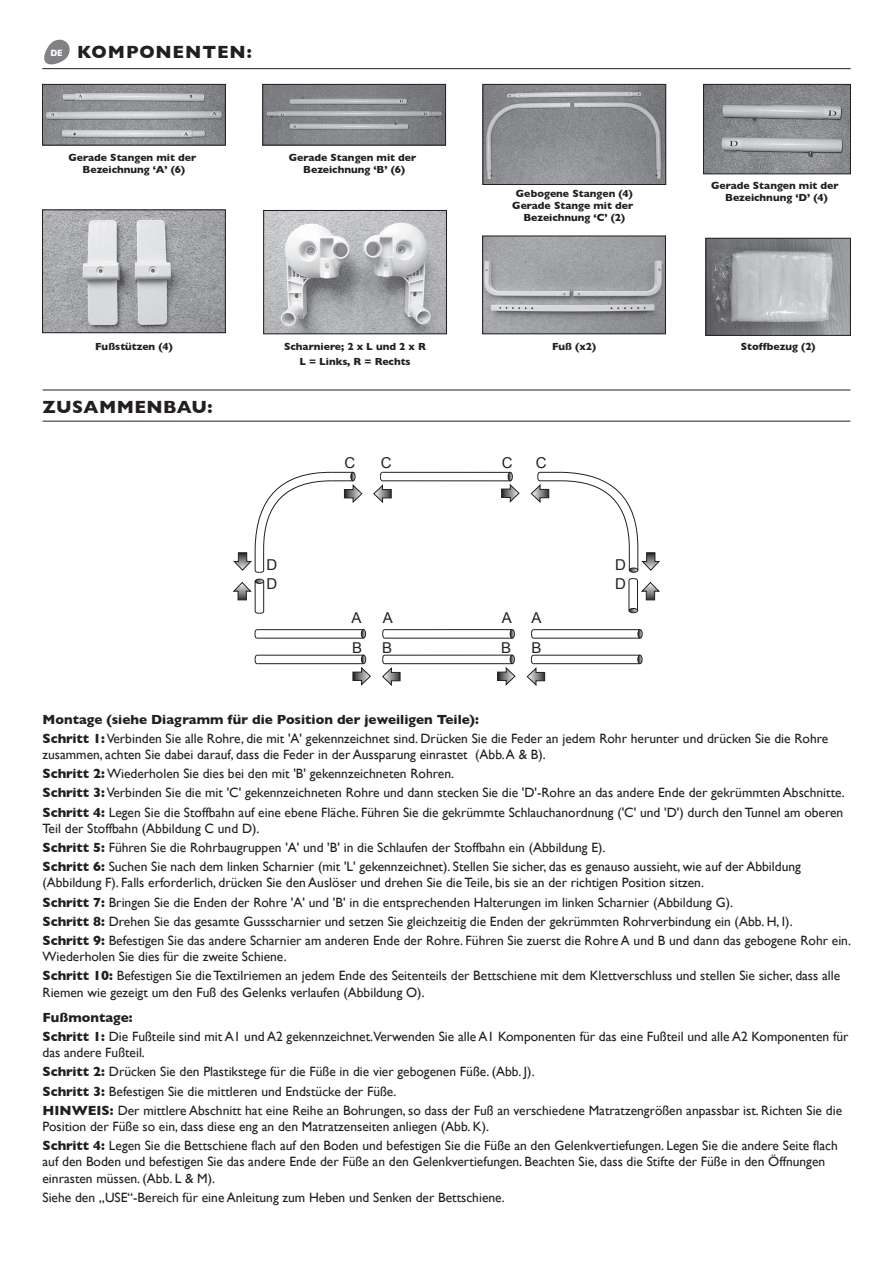
<style>
.page{position:relative;width:893px;height:1263px;background:#fff}
.page>*{position:absolute;margin:0;border:0;box-sizing:border-box;transform-origin:0 0}
.t1{font:700 18px "Gill Sans";letter-spacing:.05em;color:#231f20}
.t2{font:700 18px "Gill Sans";letter-spacing:.025em;color:#231f20}
.t3{font:15px/29.7px "Arial";color:#231f20}
.t4{font:13.5px/19.2px "Gill Sans";color:#231f20}
.t5{font:700 10.5px/12px "Gill Sans";color:#231f20;text-align:center}
.s1{font-size:9.3px;color:#fff}
.s2{font-weight:700}
</style>
<div class="page">
<svg style="left:44px;top:39px;width:26px;height:26px"></svg>
<img style="left:265px;top:212px;width:180px;height:120px">
<div style="left:263px;top:210px;width:184px;height:124px;border:1px solid #231f20"></div>
<img style="left:44px;top:211px;width:180px;height:120px">
<div style="left:42px;top:209px;width:184px;height:124px;border:1px solid #231f20"></div>
<img style="left:708px;top:240px;width:141px;height:94px">
<div style="left:706px;top:238px;width:145px;height:98px;border:1px solid #231f20"></div>
<img style="left:705px;top:86px;width:144px;height:86px">
<div style="left:703px;top:84px;width:148px;height:90px;border:1px solid #231f20"></div>
<img style="left:264px;top:86px;width:180px;height:57px">
<div style="left:262px;top:84px;width:184px;height:61px;border:1px solid #231f20"></div>
<img style="left:484px;top:86px;width:180px;height:97px">
<div style="left:482px;top:84px;width:184px;height:101px;border:1px solid #231f20"></div>
<img style="left:44px;top:86px;width:180px;height:57px">
<div style="left:42px;top:84px;width:184px;height:61px;border:1px solid #231f20"></div>
<hr style="left:43px;top:68px;width:807px;height:1px;background:#231f20">
<img style="left:484px;top:237px;width:180px;height:95px">
<div style="left:482px;top:235px;width:184px;height:99px;border:1px solid #231f20"></div>
<hr style="left:257px;top:655px;width:107px;height:1px;background:#231f20">
<hr style="left:257px;top:663px;width:107px;height:1px;background:#231f20">
<svg style="left:254px;top:654px;width:4px;height:10px"></svg>
<hr style="left:385px;top:655px;width:127px;height:1px;background:#231f20">
<hr style="left:385px;top:663px;width:127px;height:1px;background:#231f20">
<div style="left:637px;top:655px;width:5px;height:9px;border:1px solid #231f20;border-radius:50%"></div>
<hr style="left:534px;top:655px;width:106px;height:1px;background:#231f20">
<hr style="left:534px;top:663px;width:106px;height:1px;background:#231f20">
<svg style="left:254px;top:610px;width:10px;height:4px"></svg>
<hr style="left:255px;top:581px;width:1px;height:30px;background:#231f20">
<hr style="left:263px;top:581px;width:1px;height:30px;background:#231f20">
<hr style="left:383px;top:472px;width:127px;height:1px;background:#231f20">
<hr style="left:383px;top:480px;width:127px;height:1px;background:#231f20">
<div style="left:629px;top:608px;width:9px;height:5px;border:1px solid #231f20;border-radius:50%"></div>
<hr style="left:637px;top:581px;width:1px;height:30px;background:#231f20">
<hr style="left:628px;top:581px;width:1px;height:30px;background:#231f20">
<div style="left:629px;top:568px;width:9px;height:5px;border:1px solid #231f20;border-radius:50%"></div>
<hr style="left:257px;top:629px;width:107px;height:1px;background:#231f20">
<hr style="left:257px;top:638px;width:107px;height:1px;background:#231f20">
<div style="left:361px;top:629px;width:5px;height:9px;border:1px solid #231f20;border-radius:50%"></div>
<svg style="left:254px;top:629px;width:4px;height:10px"></svg>
<svg style="left:382px;top:629px;width:4px;height:10px"></svg>
<div style="left:510px;top:629px;width:5px;height:9px;border:1px solid #231f20;border-radius:50%"></div>
<hr style="left:385px;top:629px;width:127px;height:1px;background:#231f20">
<hr style="left:385px;top:638px;width:127px;height:1px;background:#231f20">
<svg style="left:531px;top:629px;width:4px;height:10px"></svg>
<svg style="left:639px;top:631px;width:2px;height:6px"></svg>
<div style="left:637px;top:629px;width:6px;height:10px;border:1px solid #231f20;border-radius:50%"></div>
<hr style="left:534px;top:629px;width:106px;height:1px;background:#231f20">
<hr style="left:534px;top:638px;width:106px;height:1px;background:#231f20">
<svg style="left:373px;top:471px;width:19px;height:32px"></svg>
<svg style="left:233px;top:579px;width:31px;height:22px"></svg>
<svg style="left:233px;top:471px;width:130px;height:102px"></svg>
<svg style="left:628px;top:578px;width:32px;height:23px"></svg>
<svg style="left:530px;top:471px;width:130px;height:101px"></svg>
<svg style="left:501px;top:472px;width:19px;height:31px"></svg>
<svg style="left:382px;top:654px;width:19px;height:32px"></svg>
<svg style="left:352px;top:655px;width:19px;height:31px"></svg>
<svg style="left:526px;top:654px;width:19px;height:32px"></svg>
<svg style="left:497px;top:655px;width:19px;height:31px"></svg>
<hr style="left:43px;top:421px;width:807px;height:1px;background:#231f20">
<hr style="left:43px;top:389px;width:807px;height:1px;background:#231f20">
<p class="t1" style="left:50px;top:37px;width:203px"><span class="s1">DE</span> KOMPONENTEN:</p>
<p class="t5" style="left:69px;top:152px;width:129px">Gerade Stangen mit der<br>Bezeichnung ‘A’ (6)</p>
<p class="t5" style="left:289px;top:151px;width:129px">Gerade Stangen mit der<br>Bezeichnung ‘B’ (6)</p>
<p class="t5" style="left:512px;top:187px;width:122px">Gebogene Stangen (4)<br>Gerade Stange mit der<br>Bezeichnung ‘C’ (2)</p>
<p class="t5" style="left:711px;top:179px;width:129px">Gerade Stangen mit der<br>Bezeichnung ‘D’ (4)</p>
<p class="t5" style="left:95px;top:341px;width:79px">Fußstützen (4)</p>
<p class="t5" style="left:741px;top:341px;width:76px">Stoffbezug (2)</p>
<p class="t5" style="left:284px;top:339px;width:143px;line-height:14.4px">Scharniere; 2 x L und 2 x R<br>L = Links, R = Rechts</p>
<p class="t5" style="left:552px;top:341px;width:46px">Fuß (x2)</p>
<p class="t2" style="left:43px;top:392px;width:172px">ZUSAMMENBAU:</p>
<p class="t3" style="left:266px;top:550px;width:12px">D</p>
<p class="t3" style="left:266px;top:569px;width:12px">D</p>
<p class="t3" style="left:344px;top:448px;width:12px">C</p>
<p class="t3" style="left:381px;top:448px;width:12px">C</p>
<p class="t3" style="left:502px;top:448px;width:12px">C</p>
<p class="t3" style="left:536px;top:448px;width:12px">C</p>
<p class="t3" style="left:351px;top:603px;width:12px">A<br>B</p>
<p class="t3" style="left:383px;top:603px;width:12px">A</p>
<p class="t3" style="left:502px;top:603px;width:12px">A</p>
<p class="t3" style="left:532px;top:603px;width:12px">A</p>
<p class="t3" style="left:382px;top:633px;width:12px">B</p>
<p class="t3" style="left:501px;top:633px;width:12px">B</p>
<p class="t3" style="left:531px;top:633px;width:12px">B</p>
<p class="t3" style="left:615px;top:555px;width:12px;line-height:19.2px">D<br>D</p>
<p class="t4" style="left:43px;top:709px;width:787px"><span class="s2">Montage (siehe Diagramm für die Position der jeweiligen Teile):<br>Schritt 1:</span>Verbinden Sie alle Rohre, die mit 'A' gekennzeichnet sind. Drücken Sie die Feder an jedem Rohr herunter und drücken Sie die Rohre</p>
<p class="t4" style="left:43px;top:745px;width:804px">zusammen, achten Sie dabei darauf, dass die Feder in der Aussparung einrastet (Abb. A &amp; B).<br><span class="s2">Schritt 2:</span>Wiederholen Sie dies bei den mit 'B' gekennzeichneten Rohren.<br><span class="s2">Schritt 3:</span>Verbinden Sie die mit 'C' gekennzeichneten Rohre und dann stecken Sie die 'D'-Rohre an das andere Ende der gekrümmten Abschnitte.<br><span class="s2">Schritt 4:</span> Legen Sie die Stoffbahn auf eine ebene Fläche. Führen Sie die gekrümmte Schlauchanordnung ('C' und 'D') durch den Tunnel am oberen</p>
<p class="t4" style="left:43px;top:818px;width:760px">Teil der Stoffbahn (Abbildung C und D).<br><span class="s2">Schritt 5:</span> Führen Sie die Rohrbaugruppen 'A' und 'B' in die Schlaufen der Stoffbahn ein (Abbildung E).<br><span class="s2">Schritt 6:</span> Suchen Sie nach dem linken Scharnier (mit 'L' gekennzeichnet). Stellen Sie sicher, das es genauso aussieht, wie auf der Abbildung</p>
<p class="t4" style="left:43px;top:873px;width:810px">(Abbildung F). Falls erforderlich, drücken Sie den Auslöser und drehen Sie die Teile, bis sie an der richtigen Position sitzen.<br><span class="s2">Schritt 7:</span> Bringen Sie die Enden der Rohre 'A' und 'B' in die entsprechenden Halterungen im linken Scharnier (Abbildung G).<br><span class="s2">Schritt 8:</span> Drehen Sie das gesamte Gussscharnier und setzen Sie gleichzeitig die Enden der gekrümmten Rohrverbindung ein (Abb. H, I).<br><span class="s2">Schritt 9:</span> Befestigen Sie das andere Scharnier am anderen Ende der Rohre. Führen Sie zuerst die Rohre A und B und dann das gebogene Rohr ein.</p>
<p class="t4" style="left:43px;top:947px;width:799px">Wiederholen Sie dies für die zweite Schiene.<br><span class="s2">Schritt 10:</span> Befestigen Sie die Textilriemen an jedem Ende des Seitenteils der Bettschiene mit dem Klettverschluss und stellen Sie sicher, dass alle</p>
<p class="t4" style="left:43px;top:979px;width:384px;line-height:25.2px">Riemen wie gezeigt um den Fuß des Gelenks verlaufen (Abbildung O).<br><span class="s2">Fußmontage:</span></p>
<p class="t4" style="left:43px;top:1028px;width:807px;line-height:16.2px"><span class="s2">Schritt 1:</span> Die Fußteile sind mit A1 und A2 gekennzeichnet.Verwenden Sie alle A1 Komponenten für das eine Fußteil und alle A2 Komponenten für das andere Fußteil.</p>
<p class="t4" style="left:43px;top:1062px;width:801px"><span class="s2">Schritt 2:</span> Drücken Sie den Plastikstege für die Füße in die vier gebogenen Füße. (Abb. J).<br><span class="s2">Schritt 3:</span> Befestigen Sie die mittleren und Endstücke der Füße.<br><span class="s2">HINWEIS:</span> Der mittlere Abschnitt hat eine Reihe an Bohrungen, so dass der Fuß an verschiedene Matratzengrößen anpassbar ist. Richten Sie die</p>
<p class="t4" style="left:43px;top:1117px;width:797px">Position der Füße so ein, dass diese eng an den Matratzenseiten anliegen (Abb. K).<br><span class="s2">Schritt 4:</span> Legen Sie die Bettschiene flach auf den Boden und befestigen Sie die Füße an den Gelenkvertiefungen. Legen Sie die andere Seite flach</p>
<p class="t4" style="left:43px;top:1153px;width:784px;line-height:16.2px">auf den Boden und befestigen Sie das andere Ende der Füße an den Gelenkvertiefungen. Beachten Sie, dass die Stifte der Füße in den Öffnungen einrasten müssen. (Abb. L &amp; M).</p>
<p class="t4" style="left:43px;top:1187px;width:464px">Siehe den „USE“-Bereich für eine Anleitung zum Heben und Senken der Bettschiene.</p>
</div>
